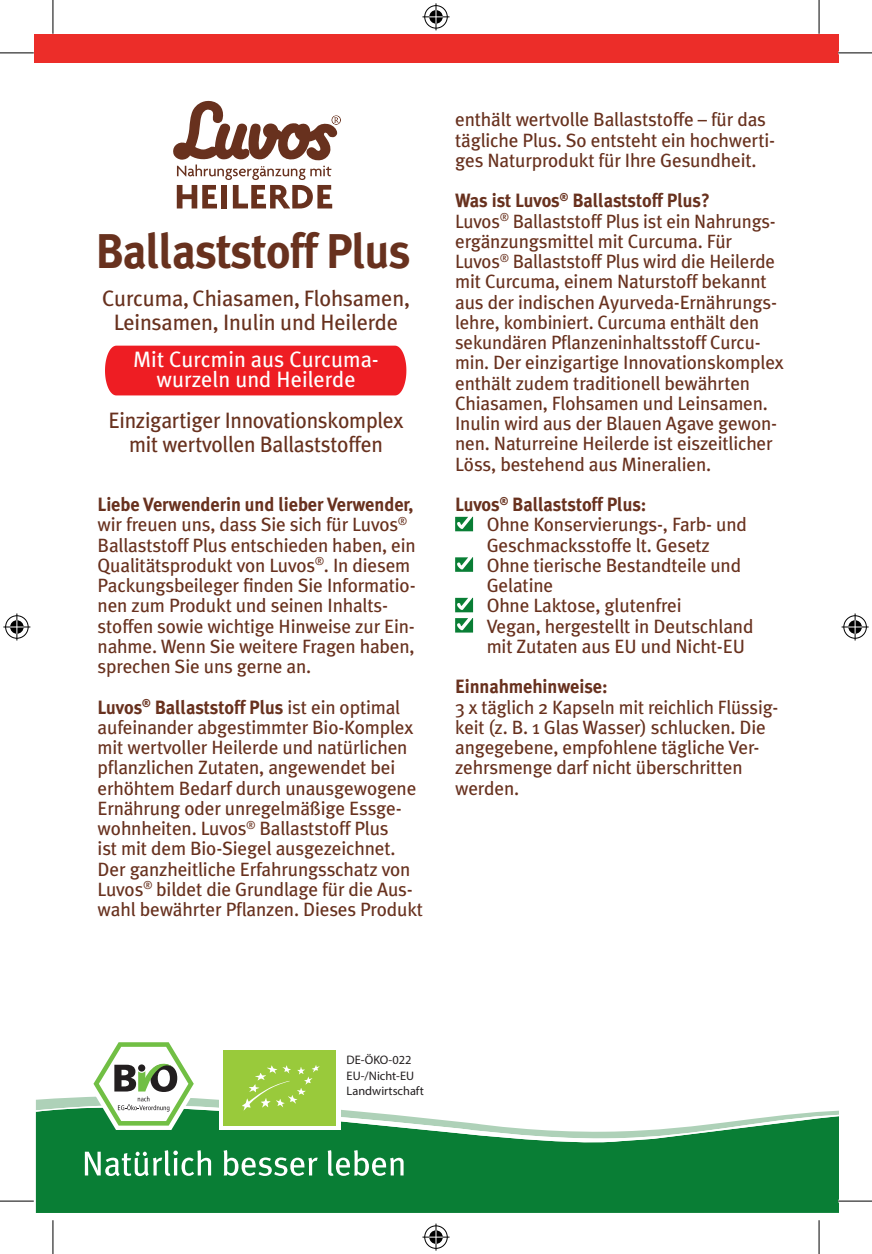
<style>
.page{position:relative;width:872px;height:1254px;background:#fff}
.page>*{position:absolute;margin:0;border:0;box-sizing:border-box;transform-origin:0 0}
.t1{font:700 48.82px "Meta Plus";letter-spacing:-.02em;color:#68311e;scale:.95 1}
.t2{font:22.28px/24.3px "Meta Plus";letter-spacing:-.015em;color:#68311e;text-align:center}
.t3{font:22.28px/19.8px "Meta Plus";color:#fff;text-align:center}
.t4{font:19.35px/20.2px "Meta Plus";letter-spacing:-.01em;color:#68311e}
.t5{font:700 19.35px "Meta Plus";letter-spacing:-.005em;color:#68311e;scale:.95 1}
.t6{font:12.38px/15.5px "Myriad Pro";color:#231f20}
.s1{font-weight:700}
</style>
<div class="page">
<div style="left:34px;top:34px;width:803px;height:28px;background:#ec2d29"></div>
<div style="left:36px;top:1176px;width:801px;height:37px;background:#097e35"></div>
<svg style="left:36px;top:1042px;width:801px;height:134px"></svg>
<svg style="left:455px;top:517px;width:18px;height:14px"></svg>
<svg style="left:455px;top:557px;width:18px;height:15px"></svg>
<svg style="left:455px;top:598px;width:18px;height:14px"></svg>
<svg style="left:455px;top:618px;width:18px;height:14px"></svg>
<div style="left:105px;top:346px;width:301px;height:49px;background:#ee1d23"></div>
<svg style="left:173px;top:101px;width:168px;height:107px"></svg>
<hr style="left:0;top:53px;width:34px;height:1px;background:#000">
<hr style="left:837px;top:53px;width:34px;height:1px;background:#000">
<hr style="left:0;top:1201px;width:34px;height:1px;background:#000">
<hr style="left:837px;top:1201px;width:34px;height:1px;background:#000">
<hr style="left:53px;top:0;width:1px;height:34px;background:#000">
<hr style="left:53px;top:1220px;width:1px;height:34px;background:#000">
<hr style="left:818px;top:0;width:1px;height:34px;background:#000">
<hr style="left:818px;top:1220px;width:1px;height:34px;background:#000">
<svg style="left:422px;top:3px;width:27px;height:27px"></svg>
<svg style="left:422px;top:1223px;width:27px;height:27px"></svg>
<svg style="left:3px;top:613px;width:27px;height:27px"></svg>
<svg style="left:841px;top:613px;width:27px;height:27px"></svg>
<h1 class="t1" style="left:95px;top:223px;width:333px">Ballaststoff Plus</h1>
<p class="t2" style="left:102px;top:285px;width:309px">Curcuma, Chiasamen, Flohsamen,<br>Leinsamen, Inulin und Heilerde</p>
<p class="t3" style="left:133px;top:349px;width:247px">Mit Curcmin aus Curcuma&shy;wurzeln und Heilerde</p>
<p class="t2" style="left:109px;top:408px;width:296px">Einzigartiger Innovationskomplex mit wertvollen Ballaststoffen</p>
<p class="t4" style="left:98px;top:494px;width:319px"><span class="s1">Liebe Verwenderin und lieber Verwender, </span>wir freuen uns, dass Sie sich für Luvos<sup>® </sup>Ballaststoff Plus entschieden haben, ein Qualitätsprodukt von Luvos<sup>®</sup>. In diesem Packungsbeileger finden Sie Informatio&shy;nen zum Produkt und seinen Inhalts&shy;stoffen sowie wichtige Hinweise zur Ein&shy;nahme. Wenn Sie weitere Fragen haben, sprechen Sie uns gerne an.</p>
<p class="t4" style="left:98px;top:696px;width:327px"><span class="s1">Luvos</span><sup>®</sup> <span class="s1">Ballaststoff Plus</span> ist ein optimal aufeinander abgestimmter Bio-Komplex mit wertvoller Heilerde und natürlichen pflanzlichen Zutaten, angewendet bei erhöhtem Bedarf durch unausgewogene Ernährung oder unregelmäßige Essge&shy;wohnheiten. Luvos<sup>®</sup> Ballaststoff Plus<br>ist mit dem Bio-Siegel ausgezeichnet.<br>Der ganzheitliche Erfahrungsschatz von Luvos<sup>®</sup> bildet die Grundlage für die Aus&shy;wahl bewährter Pflanzen. Dieses Produkt</p>
<p class="t4" style="left:455px;top:109px;width:321px">enthält wertvolle Ballaststoffe – für das tägliche Plus. So entsteht ein hochwerti&shy;ges Naturprodukt für Ihre Gesundheit.</p>
<p class="t4" style="left:455px;top:190px;width:330px"><span class="s1">Was ist Luvos</span><sup>®</sup> <span class="s1">Ballaststoff Plus?<br></span>Luvos<sup>®</sup> Ballaststoff Plus ist ein Nahrungs&shy;ergänzungsmittel mit Curcuma. Für Luvos<sup>®</sup> Ballaststoff Plus wird die Heilerde mit Curcuma, einem Naturstoff bekannt aus der indischen Ayurveda-Ernährungs&shy;lehre, kombiniert. Curcuma enthält den sekundären Pflanzeninhaltsstoff Curcu&shy;min. Der einzigartige Innovationskomplex enthält zudem traditionell bewährten Chiasamen, Flohsamen und Leinsamen.<br>Inulin wird aus der Blauen Agave gewon&shy;nen. Naturreine Heilerde ist eiszeitlicher Löss, bestehend aus Mineralien.</p>
<p class="t4" style="left:486px;top:494px;width:268px;text-indent:-31px"><span class="s1">Luvos</span><sup>®</sup> <span class="s1">Ballaststoff Plus:<br></span>Ohne Konservierungs-, Farb- und<br>Geschmacksstoffe lt. Gesetz<br>Ohne tierische Bestandteile und<br>Gelatine<br>Ohne Laktose, glutenfrei<br>Vegan, hergestellt in Deutschland mit Zutaten aus EU und Nicht-EU</p>
<p class="t5" style="left:455px;top:675px;width:162px">Einnahmehinweise:</p>
<p class="t4" style="left:455px;top:696px;width:324px">3 x täglich 2 Kapseln mit reichlich Flüssig&shy;keit (z. B. 1 Glas Wasser) schlucken. Die angegebene, empfohlene tägliche Ver&shy;zehrsmenge darf nicht überschritten werden.</p>
<p class="t6" style="left:346px;top:1052px;width:79px">DE-ÖKO-022<br>EU-/Nicht-EU<br>Landwirtschaft</p>
</div>
